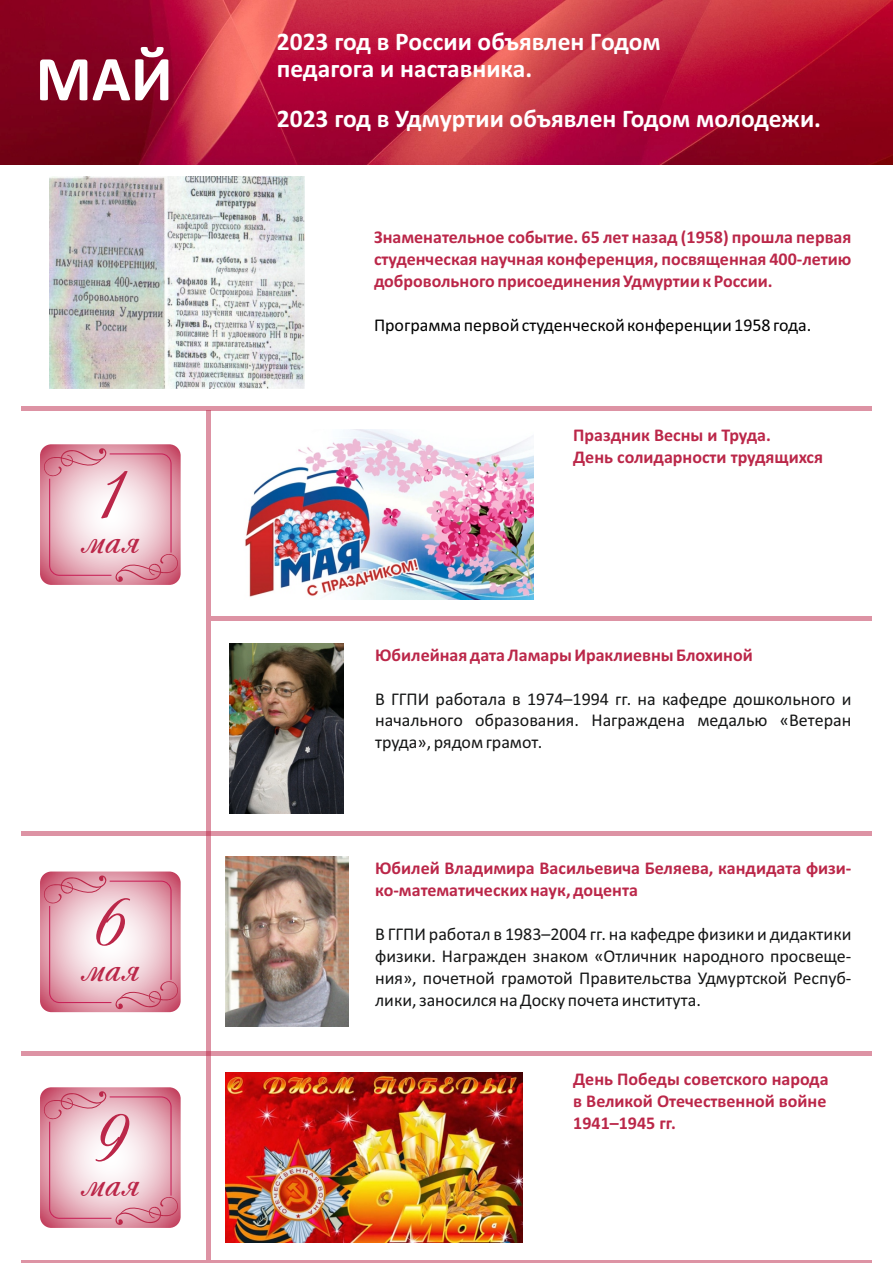
<style>
.page{position:relative;width:893px;height:1263px;background:#fff}
.page>*{position:absolute;margin:0;border:0;box-sizing:border-box;transform-origin:0 0}
.t1{font:700 64.35px "Calibri";color:#fff}
.t2{font:45.6px "Andantinoscript";color:#bb2749}
.t3{font:700 25.5px/27.2px "Calibri";color:#fff}
.t4{font:700 18px/21.9px "Calibri";color:#bb2749}
.t5{font:18px/21.9px "Calibri";color:#151616;text-align:justify}
.t6{font:18px "Calibri";color:#000}
</style>
<div class="page">
<img style="left:0;top:1px;width:893px;height:164px">
<div style="left:206px;top:411px;width:5px;height:849px;background:#dd93a4"></div>
<div style="left:211px;top:616px;width:661px;height:5px;background:#dd93a4"></div>
<svg style="left:40px;top:444px;width:141px;height:141px"></svg>
<svg style="left:42px;top:448px;width:138px;height:135px;background:#e7b4c0"></svg>
<div style="left:21px;top:831px;width:851px;height:5px;background:#dd93a4"></div>
<img style="left:230px;top:643px;width:113px;height:170px">
<svg style="left:40px;top:871px;width:141px;height:141px"></svg>
<svg style="left:42px;top:875px;width:138px;height:135px;background:#e7b4c0"></svg>
<img style="left:225px;top:857px;width:123px;height:170px">
<img style="left:245px;top:430px;width:289px;height:170px">
<img style="left:50px;top:176px;width:255px;height:213px">
<div style="left:21px;top:406px;width:851px;height:5px;background:#dd93a4"></div>
<div style="left:21px;top:1051px;width:851px;height:5px;background:#dd93a4"></div>
<svg style="left:40px;top:1087px;width:141px;height:141px"></svg>
<svg style="left:42px;top:1090px;width:138px;height:135px;background:#e7b4c0"></svg>
<img style="left:225px;top:1072px;width:298px;height:171px">
<hr style="left:21px;top:1260px;width:851px;height:3px;background:#dd93a4">
<h1 class="t1" style="left:36px;top:52px;width:139px">МАЙ</h1>
<h2 class="t2" style="left:81px;top:511px;width:60px"><sup>1</sup>мая</h2>
<h2 class="t2" style="left:81px;top:938px;width:60px"><sup>6</sup>мая</h2>
<h2 class="t2" style="left:81px;top:1154px;width:60px"><sup>9</sup>мая</h2>
<h3 class="t3" style="left:277px;top:30px;width:385px">2023 год в России объявлен Годом педагога и наставника.</h3>
<h3 class="t3" style="left:277px;top:107px;width:546px">2023 год в Удмуртии объявлен Годом молодежи.</h3>
<p class="t4" style="left:374px;top:228px;width:479px;text-align:justify">Знаменательное событие. 65 лет назад (1958) прошла первая студенческая научная конференция, посвященная 400-летию добровольного присоединения Удмуртии к России.</p>
<p class="t6" style="left:374px;top:317px;width:439px">Программа первой студенческой конференции 1958 года.</p>
<p class="t4" style="left:573px;top:425px;width:251px">Праздник Весны и Труда.<br>День солидарности трудящихся</p>
<p class="t4" style="left:375px;top:645px;width:379px">Юбилейная дата Ламары Ираклиевны Блохиной</p>
<p class="t5" style="left:375px;top:689px;width:478px">В ГГПИ работала в 1974–1994 гг. на кафедре дошкольного и начального образования. Награждена медалью «Ветеран труда», рядом грамот.</p>
<p class="t4" style="left:375px;top:858px;width:478px">Юбилей Владимира Васильевича Беляева, кандидата физи&shy;ко-математических наук, доцента</p>
<p class="t5" style="left:375px;top:924px;width:478px">В ГГПИ работал в 1983–2004 гг. на кафедре физики и дидактики физики. Награжден знаком «Отличник народного просвеще&shy;ния», почетной грамотой Правительства Удмуртской Респуб&shy;лики, заносился на Доску почета института.</p>
<p class="t4" style="left:573px;top:1069px;width:257px">День Победы советского народа в Великой Отечественной войне<br>1941–1945 гг.</p>
</div>
